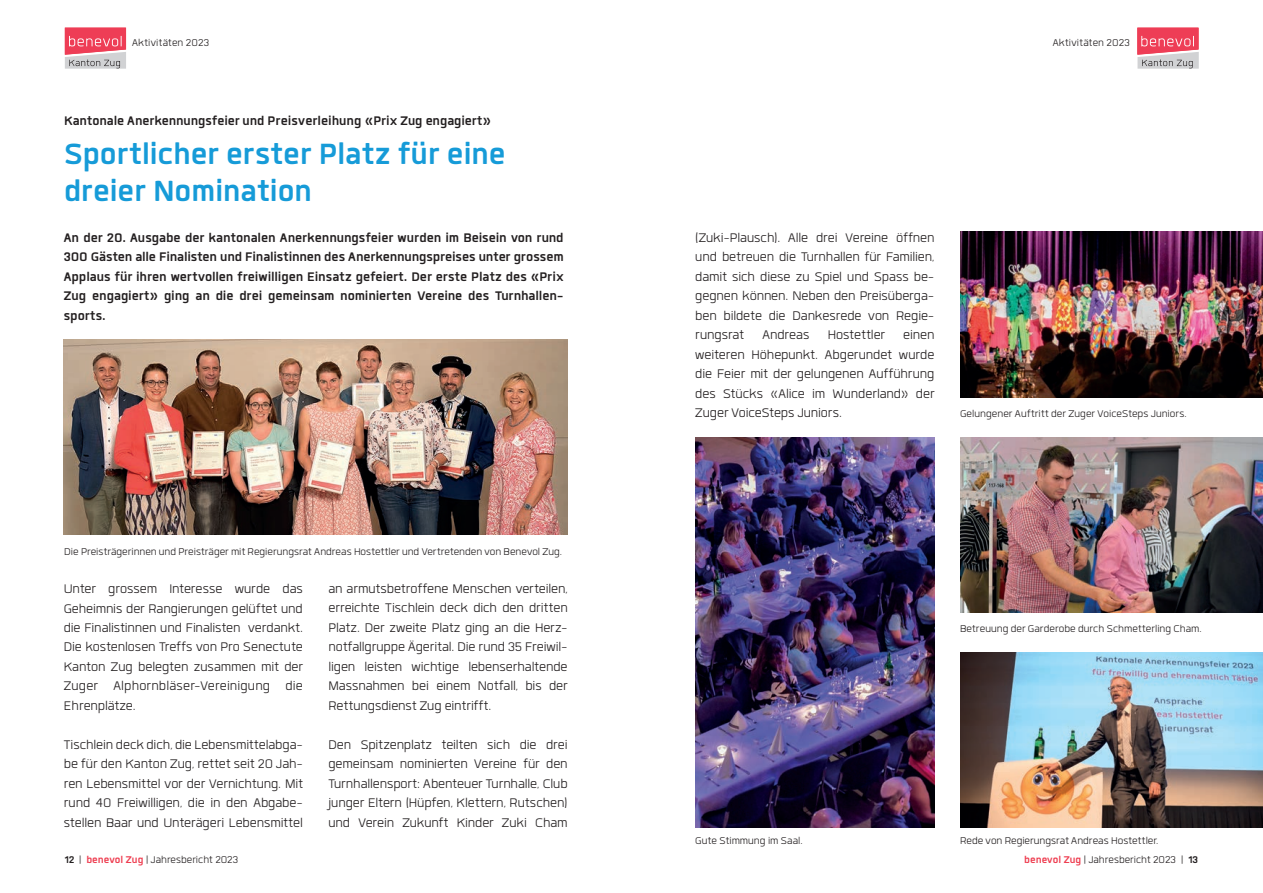
<style>
.page{position:relative;width:1263px;height:893px;background:#fff}
.page>*{position:absolute;margin:0;border:0;box-sizing:border-box;transform-origin:0 0}
.t1{font:700 40.5px/37.5px "Quan";letter-spacing:-.005em;color:#169bd8}
.t2{font:300 17.25px/19.5px "Quan";letter-spacing:-.005em;color:#231f20;text-align:justify}
.t3{font:700 17.25px/19.5px "Quan";letter-spacing:-.005em;color:#231f20;text-align:justify}
.t4{font:300 13.5px "Quan";color:#231f20}
.s1{font-weight:700}
.s2{font-weight:700;color:#ee3d50}
</style>
<div class="page">
<svg style="left:65px;top:28px;width:61px;height:41px"></svg>
<svg style="left:1137px;top:28px;width:62px;height:41px"></svg>
<img style="left:64px;top:339px;width:504px;height:195px">
<img style="left:960px;top:232px;width:303px;height:166px">
<img style="left:960px;top:438px;width:303px;height:174px">
<img style="left:960px;top:653px;width:303px;height:174px">
<img style="left:695px;top:438px;width:239px;height:389px">
<p class="t4" style="left:132px;top:37px;width:79px">Aktivitäten 2023</p>
<p class="t4" style="left:1053px;top:37px;width:79px">Aktivitäten 2023</p>
<p class="t3" style="left:64px;top:111px;width:429px">Kantonale Anerkennungsfeier und Preisverleihung «Prix Zug engagiert»</p>
<h1 class="t1" style="left:64px;top:135px;width:443px">Sportlicher erster Platz für eine dreier Nomination</h1>
<p class="t3" style="left:64px;top:228px;width:501px">An der 20. Ausgabe der kantonalen Anerkennungsfeier wurden im Beisein von rund 300 Gästen alle Finalisten und Finalistinnen des Anerkennungspreises unter grossem Applaus für ihren wertvollen freiwilligen Einsatz gefeiert. Der erste Platz des «Prix Zug engagiert» ging an die drei gemeinsam nominierten Vereine des Turnhallen&shy;sports.</p>
<p class="t4" style="left:64px;top:546px;width:499px">Die Preisträgerinnen und Preisträger mit Regierungsrat Andreas Hostettler und Vertretenden von Benevol Zug.</p>
<p class="t2" style="left:64px;top:579px;width:241px">Unter grossem Interesse wurde das Geheimnis der Rangierungen gelüftet und die Finalistinnen und Finalisten verdankt.<br>Die kostenlosen Treffs von Pro Senectute Kanton Zug belegten zusammen mit der Zuger Alphornbläser-Vereinigung die Ehrenplätze.</p>
<p class="t2" style="left:64px;top:735px;width:241px">Tischlein deck dich, die Lebensmittelabga&shy;be für den Kanton Zug, rettet seit 20 Jah&shy;ren Lebensmittel vor der Vernichtung. Mit rund 40 Freiwilligen, die in den Abgabe&shy;stellen Baar und Unterägeri Lebensmittel</p>
<p class="t2" style="left:328px;top:579px;width:241px">an armutsbetroffene Menschen verteilen, erreichte Tischlein deck dich den dritten Platz. Der zweite Platz ging an die Herz&shy;notfallgruppe Ägerital. Die rund 35 Freiwil&shy;ligen leisten wichtige lebenserhaltende Massnahmen bei einem Notfall, bis der Rettungsdienst Zug eintrifft.</p>
<p class="t2" style="left:328px;top:735px;width:241px">Den Spitzenplatz teilten sich die drei gemeinsam nominierten Vereine für den Turnhallensport: Abenteuer Turnhalle, Club junger Eltern (Hüpfen, Klettern, Rutschen) und Verein Zukunft Kinder Zuki Cham</p>
<p class="t2" style="left:695px;top:228px;width:241px">(Zuki-Plausch). Alle drei Vereine öffnen und betreuen die Turnhallen für Familien, damit sich diese zu Spiel und Spass be&shy;gegnen können. Neben den Preisüberga&shy;ben bildete die Dankesrede von Regie&shy;rungsrat Andreas Hostettler einen weiteren Höhepunkt. Abgerundet wurde die Feier mit der gelungenen Aufführung des Stücks «Alice im Wunderland» der Zuger VoiceSteps Juniors.</p>
<p class="t4" style="left:960px;top:407px;width:228px">Gelungener Auftritt der Zuger VoiceSteps Juniors.</p>
<p class="t4" style="left:695px;top:834px;width:109px">Gute Stimmung im Saal.</p>
<p class="t4" style="left:960px;top:622px;width:243px">Betreuung der Garderobe durch Schmetterling Cham.</p>
<p class="t4" style="left:960px;top:834px;width:200px">Rede von Regierungsrat Andreas Hostettler.</p>
<p class="t4" style="left:65px;top:854px;width:175px"><span class="s1">12</span> | <span class="s2">benevol Zug</span> | Jahresbericht 2023</p>
<p class="t4" style="left:1024px;top:854px;width:175px"><span class="s2">benevol Zug</span> | Jahresbericht 2023 | <span class="s1">13</span></p>
</div>
